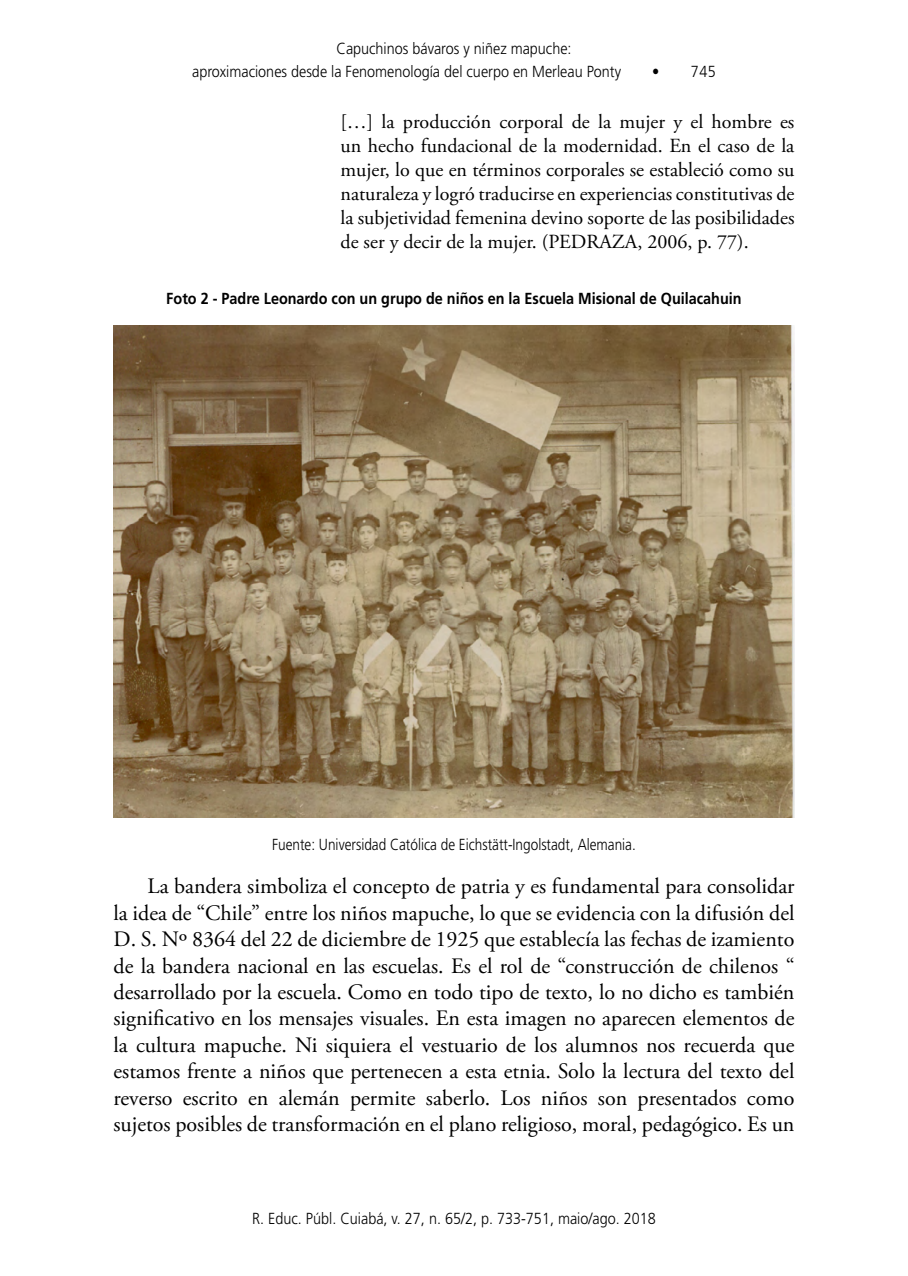
<style>
.page{position:relative;width:908px;height:1276px;background:#fff}
.page>*{position:absolute;margin:0;border:0;box-sizing:border-box;transform-origin:0 0}
._00_CORPO_Texto_EDUC{font:22px/26.4px "Adobe Garamond Pro";color:#000;text-align:justify}
._00_Citacao_EDUCA{font:20px/24px "Adobe Garamond Pro";color:#000;text-align:justify}
._04_LEGENDA_EDUCA{font:300 16px/22.6px "Frutiger LT Std";color:#000;scale:.9 1}
._04_Tabela_TÍTULO_ED{font:700 16px "Frutiger LT Std";color:#000;scale:.9 1}
._04_LEGENDA_EDUCA-2{font:300 16px "Frutiger LT Std";color:#000;scale:.85 1}
</style>
<div class="page">
<img style="left:113px;top:325px;width:681px;height:492px">
<p class="_04_LEGENDA_EDUCA" style="left:192px;top:37px;width:478px;text-indent:144px">Capuchinos bávaros y niñez mapuche: aproximaciones desde la Fenomenología del cuerpo en Merleau Ponty</p>
<p class="_04_LEGENDA_EDUCA" style="left:652px;top:60px;width:72px">• 745</p>
<p class="_00_Citacao_EDUCA" style="left:340px;top:110px;width:455px">[…] la producción corporal de la mujer y el hombre es un hecho fundacional de la modernidad. En el caso de la mujer, lo que en términos corporales se estableció como su naturaleza y logró traducirse en experiencias constitutivas de la subjetividad femenina devino soporte de las posibilidades de ser y decir de la mujer. (PEDRAZA, 2006, p. 77).</p>
<p class="_04_Tabela_TÍTULO_ED" style="left:166px;top:289px;width:640px">Foto 2 - Padre Leonardo con un grupo de niños en la Escuela Misional de Quilacahuin</p>
<p class="_04_LEGENDA_EDUCA-2" style="left:272px;top:835px;width:429px">Fuente: Universidad Católica de Eichstätt-Ingolstadt, Alemania.</p>
<p class="_00_CORPO_Texto_EDUC" style="left:113px;top:874px;width:682px;text-indent:34px">La bandera simboliza el concepto de patria y es fundamental para consolidar la idea de “Chile” entre los niños mapuche, lo que se evidencia con la difusión del D. S. Nº 8364 del 22 de diciembre de 1925 que establecía las fechas de izamiento de la bandera nacional en las escuelas. Es el rol de “construcción de chilenos “ desarrollado por la escuela. Como en todo tipo de texto, lo no dicho es también significativo en los mensajes visuales. En esta imagen no aparecen elementos de la cultura mapuche. Ni siquiera el vestuario de los alumnos nos recuerda que estamos frente a niños que pertenecen a esta etnia. Solo la lectura del texto del reverso escrito en alemán permite saberlo. Los niños son presentados como sujetos posibles de transformación en el plano religioso, moral, pedagógico. Es un</p>
<p class="_04_LEGENDA_EDUCA" style="left:252px;top:1208px;width:449px">R. Educ. Públ. Cuiabá, v. 27, n. 65/2, p. 733-751, maio/ago. 2018</p>
</div>
